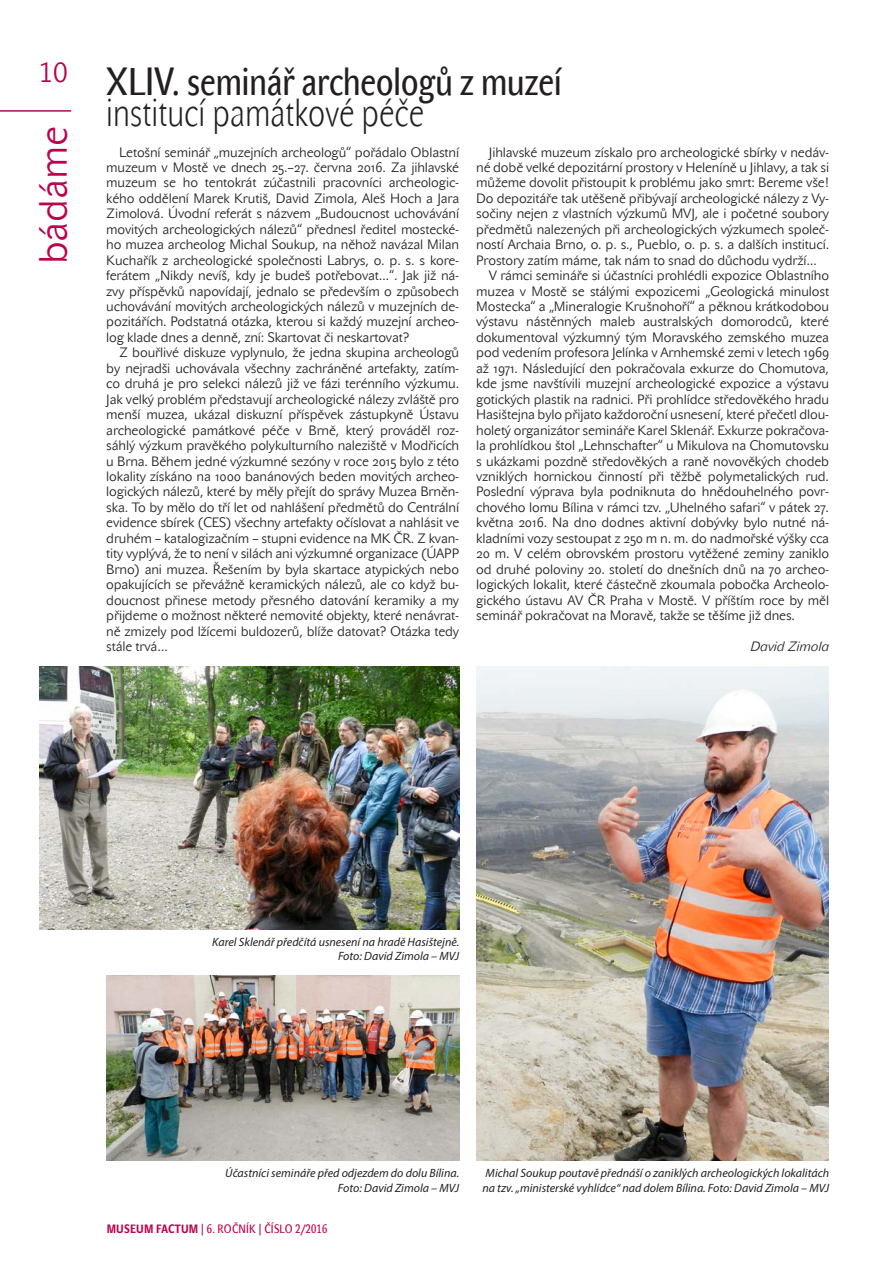
<style>
.page{position:relative;width:893px;height:1263px;background:#fff}
.page>*{position:absolute;margin:0;border:0;box-sizing:border-box;transform-origin:0 0}
.t1{font:39px "John Sans Cond Text CE";color:#231f20}
.H1_-_light{font:39px "John Sans Cond White CE";color:#231f20}
.kapitola{font:39px "John Sans Lite CE";color:#ba024e}
.blok{font:13.5px/15.5px "John Sans Lite CE";letter-spacing:-.01em;color:#231f20;text-align:justify}
.blok_-_podpis{font:italic 13.5px "John Sans Lite CE";letter-spacing:-.01em;color:#231f20}
.popiska{font:italic 12px/14.4px "Myriad Pro";color:#231f20}
.t2{font:12px "John Sans Cond Text SCCE";letter-spacing:.02em;color:#ba024e}
.s1{font-weight:700}
</style>
<div class="page">
<img style="left:39px;top:666px;width:420px;height:263px">
<img style="left:107px;top:975px;width:352px;height:186px">
<img style="left:476px;top:666px;width:353px;height:495px">
<hr style="left:0;top:110px;width:71px;height:2px;background:#ba024e">
<h1 class="t1" style="left:38px;top:59px;width:525px"><sup>10</sup> XLIV. seminář archeologů z muzeí</h1>
<p class="H1_-_light" style="left:106px;top:90px;width:319px">institucí památkové péče</p>
<p class="blok" style="left:106px;top:144px;width:354px;text-indent:13px">Letošní seminář „muzejních archeologů“ pořádalo Oblastní muzeum v Mostě ve dnech 25.–27. června 2016. Za jihlavské muzeum se ho tentokrát zúčastnili pracovníci archeologic&shy;kého oddělení Marek Krutiš, David Zimola, Aleš Hoch a Jara Zimolová. Úvodní referát s názvem „Budoucnost uchovávání movitých archeologických nálezů“ přednesl ředitel mostecké&shy;ho muzea archeolog Michal Soukup, na něhož navázal Milan Kuchařík z archeologické společnosti Labrys, o. p. s. s kore&shy;ferátem „Nikdy nevíš, kdy je budeš potřebovat…“. Jak již ná&shy;zvy příspěvků napovídají, jednalo se především o způsobech uchovávání movitých archeologických nálezů v muzejních de&shy;pozitářích. Podstatná otázka, kterou si každý muzejní archeo&shy;log klade dnes a denně, zní: Skartovat či neskartovat?</p>
<p class="blok" style="left:106px;top:345px;width:354px;text-indent:13px">Z bouřlivé diskuze vyplynulo, že jedna skupina archeologů by nejradši uchovávala všechny zachráněné artefakty, zatím&shy;co druhá je pro selekci nálezů již ve fázi terénního výzkumu.<br>Jak velký problém představují archeologické nálezy zvláště pro menší muzea, ukázal diskuzní příspěvek zástupkyně Ústavu archeologické památkové péče v Brně, který prováděl roz&shy;sáhlý výzkum pravěkého polykulturního naleziště v Modřicích u Brna. Během jedné výzkumné sezóny v roce 2015 bylo z této lokality získáno na 1000 banánových beden movitých archeo&shy;logických nálezů, které by měly přejít do správy Muzea Brněn&shy;ska. To by mělo do tří let od nahlášení předmětů do Centrální evidence sbírek (CES) všechny artefakty očíslovat a nahlásit ve druhém – katalogizačním – stupni evidence na MK ČR. Z kvan&shy;tity vyplývá, že to není v silách ani výzkumné organizace (ÚAPP Brno) ani muzea. Řešením by byla skartace atypických nebo opakujících se převážně keramických nálezů, ale co když bu&shy;doucnost přinese metody přesného datování keramiky a my přijdeme o možnost některé nemovité objekty, které nenávrat&shy;ně zmizely pod lžícemi buldozerů, blíže datovat? Otázka tedy stále trvá…</p>
<p class="kapitola" style="left:31px;top:264px;width:139px;rotate:-90deg">bádáme</p>
<p class="blok" style="left:476px;top:144px;width:354px;text-indent:13px">Jihlavské muzeum získalo pro archeologické sbírky v nedáv&shy;né době velké depozitární prostory v Heleníně u Jihlavy, a tak si můžeme dovolit přistoupit k problému jako smrt: Bereme vše!<br>Do depozitáře tak utěšeně přibývají archeologické nálezy z Vy&shy;sočiny nejen z vlastních výzkumů MVJ, ale i početné soubory předmětů nalezených při archeologických výzkumech společ&shy;ností Archaia Brno, o. p. s., Pueblo, o. p. s. a dalších institucí.<br>Prostory zatím máme, tak nám to snad do důchodu vydrží…</p>
<p class="blok" style="left:476px;top:268px;width:354px;text-indent:13px">V rámci semináře si účastníci prohlédli expozice Oblastního muzea v Mostě se stálými expozicemi „Geologická minulost Mostecka“ a „Mineralogie Krušnohoří“ a pěknou krátkodobou výstavu nástěnných maleb australských domorodců, které dokumentoval výzkumný tým Moravského zemského muzea pod vedením profesora Jelínka v Arnhemské zemi v letech 1969 až 1971. Následující den pokračovala exkurze do Chomutova, kde jsme navštívili muzejní archeologické expozice a výstavu gotických plastik na radnici. Při prohlídce středověkého hradu Hasištejna bylo přijato každoroční usnesení, které přečetl dlou&shy;holetý organizátor semináře Karel Sklenář. Exkurze pokračova&shy;la prohlídkou štol „Lehnschafter“ u Mikulova na Chomutovsku s ukázkami pozdně středověkých a raně novověkých chodeb vzniklých hornickou činností při těžbě polymetalických rud.<br>Poslední výprava byla podniknuta do hnědouhelného povr&shy;chového lomu Bílina v rámci tzv. „Uhelného safari“ v pátek 27. května 2016. Na dno dodnes aktivní dobývky bylo nutné ná&shy;kladními vozy sestoupat z 250 m n. m. do nadmořské výšky cca 20 m. V celém obrovském prostoru vytěžené zeminy zaniklo od druhé poloviny 20. století do dnešních dnů na 70 archeo&shy;logických lokalit, které částečně zkoumala pobočka Archeolo&shy;gického ústavu AV ČR Praha v Mostě. V příštím roce by měl seminář pokračovat na Moravě, takže se těšíme již dnes.</p>
<p class="blok_-_podpis" style="left:750px;top:638px;width:80px">David Zimola</p>
<p class="popiska" style="left:212px;top:934px;width:248px">Karel Sklenář předčítá usnesení na hradě Hasištejně.</p>
<p class="popiska" style="left:338px;top:948px;width:123px">Foto: David Zimola – MVJ</p>
<p class="popiska" style="left:225px;top:1166px;width:235px;text-align:right">Účastníci semináře před odjezdem do dolu Bílina.<br>Foto: David Zimola – MVJ</p>
<p class="t2" style="left:107px;top:1222px;width:222px"><span class="s1">MUSEUM FACTUM</span> | 6. ROČNÍK | ČÍSLO 2/2016</p>
<p class="popiska" style="left:482px;top:1166px;width:348px">Michal Soukup poutavě přednáší o zaniklých archeologických lokalitách na tzv. „ministerské vyhlídce“ nad dolem Bílina. Foto: David Zimola – MVJ</p>
</div>
